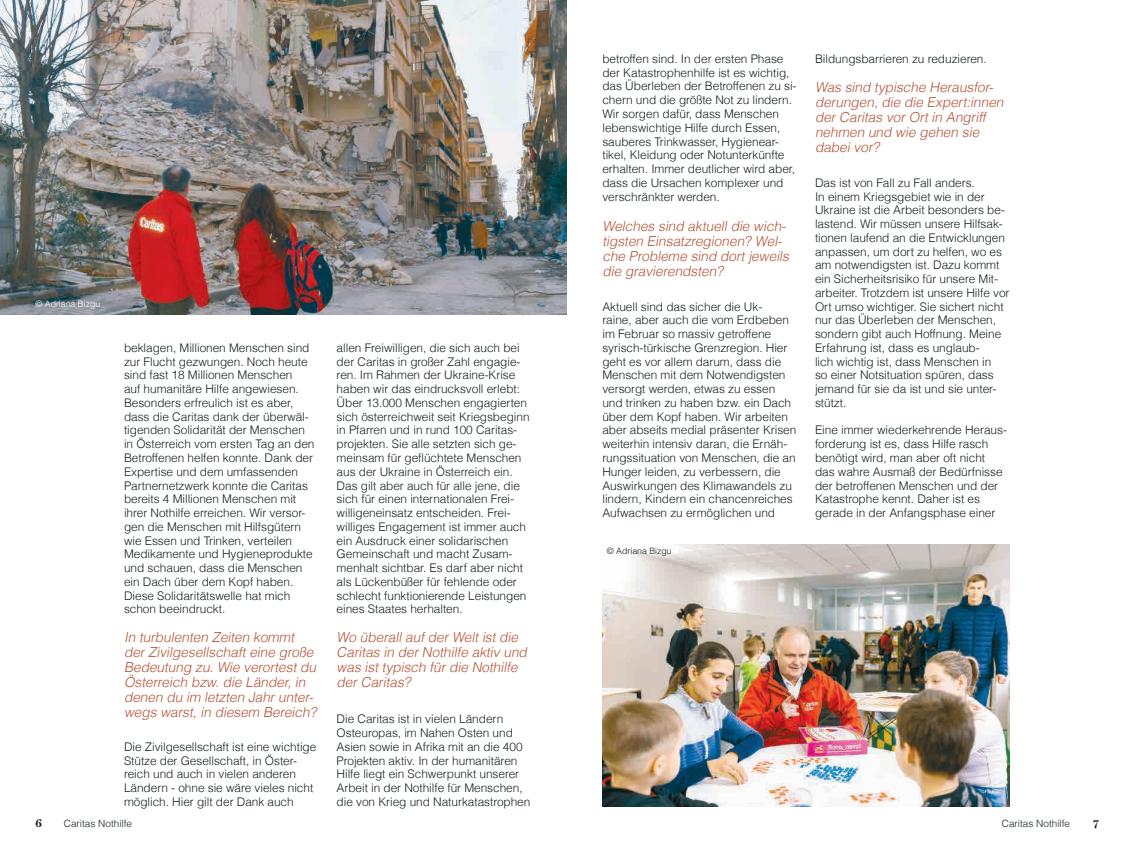
<style>
.page{position:relative;width:1134px;height:851px;background:#fff}
.page>*{position:absolute;margin:0;border:0;box-sizing:border-box;transform-origin:0 0}
.Frage_Interview{font:italic 300 13.75px/15px "Helveticafor Caritas";color:#b75439}
.Fließtext{font:300 11.88px/13.8px "Helveticafor Caritas";letter-spacing:-.005em;color:#172020}
.t1{font:700 11.25px "Miller Display";color:#172020}
.t2{font:300 10px "Helveticafor Caritas";color:#172020}
.Info_Text_klein_7pt{font:300 8.75px "Helveticafor Caritas";color:#fff}
.Info_Text_klein_7pt-2{font:300 8.75px "Helveticafor Caritas";color:#172020}
</style>
<div class="page">
<img style="left:0;top:0;width:567px;height:314px">
<img style="left:602px;top:544px;width:408px;height:262px">
<p class="Info_Text_klein_7pt" style="left:35px;top:298px;width:66px">© Adriana Bizgu</p>
<p class="Fließtext" style="left:124px;top:340px;width:192px">beklagen, Millionen Menschen sind zur Flucht gezwungen. Noch heute sind fast 18 Millionen Menschen<br>auf humanitäre Hilfe angewiesen.<br>Besonders erfreulich ist es aber, dass die Caritas dank der überwäl&shy;tigenden Solidarität der Menschen in Österreich vom ersten Tag an den Betroffenen helfen konnte. Dank der Expertise und dem umfassenden Partnernetzwerk konnte die Caritas bereits 4 Millionen Menschen mit ihrer Nothilfe erreichen. Wir versor&shy;gen die Menschen mit Hilfsgütern wie Essen und Trinken, verteilen Medikamente und Hygieneprodukte und schauen, dass die Menschen ein Dach über dem Kopf haben.<br>Diese Solidaritätswelle hat mich schon beeindruckt.</p>
<p class="Frage_Interview" style="left:124px;top:629px;width:197px">In turbulenten Zeiten kommt derZivilgesellschafteine große<br>Bedeutung zu.Wie verortestdu<br>Österreich bzw.die Länder,in denen du im letzten Jahrunter&shy;wegs warst,in diesem Bereich?</p>
<p class="Fließtext" style="left:124px;top:739px;width:194px">Die Zivilgesellschaft ist eine wichtige Stütze der Gesellschaft, in Öster&shy;reich und auch in vielen anderen Ländern - ohne sie wäre vieles nicht möglich. Hier gilt der Dank auch</p>
<p class="Fließtext" style="left:337px;top:340px;width:194px">allen Freiwilligen, die sich auch bei der Caritas in großer Zahl engagie&shy;ren. Im Rahmen der Ukraine-Krise haben wir das eindrucksvoll erlebt:<br>Über 13.000 Menschen engagierten sich österreichweit seit Kriegsbeginn in Pfarren und in rund 100 Caritas&shy;projekten. Sie alle setzten sich ge&shy;meinsam für geflüchtete Menschen aus der Ukraine in Österreich ein.<br>Das gilt aber auch für alle jene, die sich für einen internationalen Frei&shy;willigeneinsatz entscheiden. Frei&shy;williges Engagement ist immer auch ein Ausdruck einer solidarischen Gemeinschaft und macht Zusam&shy;menhalt sichtbar. Es darf aber nicht als Lückenbüßer für fehlende oder schlecht funktionierende Leistungen eines Staates herhalten.</p>
<p class="Frage_Interview" style="left:337px;top:629px;width:195px">Wo überallaufderWeltistdie<br>Caritas in derNothilfe aktiv und was isttypisch fürdie Nothilfe derCaritas?</p>
<p class="Fließtext" style="left:337px;top:712px;width:195px">Die Caritas ist in vielen Ländern Osteuropas, im Nahen Osten und Asien sowie in Afrika mit an die 400<br>Projekten aktiv. In der humanitären Hilfe liegt ein Schwerpunkt unserer Arbeit in der Nothilfe für Menschen, die von Krieg und Naturkatastrophen</p>
<p class="Fließtext" style="left:602px;top:52px;width:196px">betroffen sind. In der ersten Phase der Katastrophenhilfe ist es wichtig, das Überleben der Betroffenen zu si&shy;chern und die größte Not zu lindern.<br>Wir sorgen dafür, dass Menschen lebenswichtige Hilfe durch Essen, sauberes Trinkwasser, Hygienear&shy;tikel, Kleidung oder Notunterkünfte erhalten. Immer deutlicher wird aber, dass die Ursachen komplexer und verschränkter werden.</p>
<p class="Frage_Interview" style="left:602px;top:218px;width:191px">Welches sind aktuelldie wich&shy;tigsten Einsatzregionen? Wel&shy;che Probleme sind dortjeweils die gravierendsten?</p>
<p class="Fließtext" style="left:602px;top:299px;width:195px">Aktuell sind das sicher die Uk-<br>raine, aber auch die vom Erdbeben im Februar so massiv getroffene syrisch-türkische Grenzregion. Hier geht es vor allem darum, dass die Menschen mit dem Notwendigsten versorgt werden, etwas zu essen und trinken zu haben bzw. ein Dach über dem Kopf haben. Wir arbeiten aber abseits medial präsenter Krisen weiterhin intensiv daran, die Ernäh&shy;rungssituation von Menschen, die an Hunger leiden, zu verbessern, die Auswirkungen des Klimawandels zu lindern, Kindern ein chancenreiches Aufwachsen zu ermöglichen und</p>
<p class="Info_Text_klein_7pt-2" style="left:607px;top:545px;width:66px">© Adriana Bizgu</p>
<p class="Fließtext" style="left:815px;top:52px;width:173px">Bildungsbarrieren zu reduzieren.</p>
<p class="Frage_Interview" style="left:815px;top:79px;width:193px">Was sind typische Herausfor&shy;derungen,die die Expert:innen derCaritas vorOrtin Angriff nehmen und wie gehen sie dabeivor?</p>
<p class="Fließtext" style="left:815px;top:175px;width:196px">Das ist von Fall zu Fall anders.<br>In einem Kriegsgebiet wie in der Ukraine ist die Arbeit besonders be&shy;lastend. Wir müssen unsere Hilfsak&shy;tionen laufend an die Entwicklungen anpassen, um dort zu helfen, wo es am notwendigsten ist. Dazu kommt ein Sicherheitsrisiko für unsere Mit&shy;arbeiter. Trotzdem ist unsere Hilfe vor Ort umso wichtiger. Sie sichert nicht nur das Überleben der Menschen, sondern gibt auch Hoffnung. Meine Erfahrung ist, dass es unglaub-<br>lich wichtig ist, dass Menschen in<br>so einer Notsituation spüren, dass jemand für sie da ist und sie unter&shy;stützt.</p>
<p class="Fließtext" style="left:815px;top:423px;width:193px">Eine immer wiederkehrende Heraus&shy;forderung ist es, dass Hilfe rasch benötigt wird, man aber oft nicht das wahre Ausmaß der Bedürfnisse der betroffenen Menschen und der Katastrophe kennt. Daher ist es gerade in der Anfangsphase einer</p>
<p class="t1" style="left:35px;top:815px;width:8px">6</p>
<p class="t2" style="left:64px;top:816px;width:70px">Caritas Nothilfe</p>
<p class="t2" style="left:1002px;top:816px;width:70px">Caritas Nothilfe</p>
<p class="t1" style="left:1093px;top:815px;width:7px">7</p>
</div>
